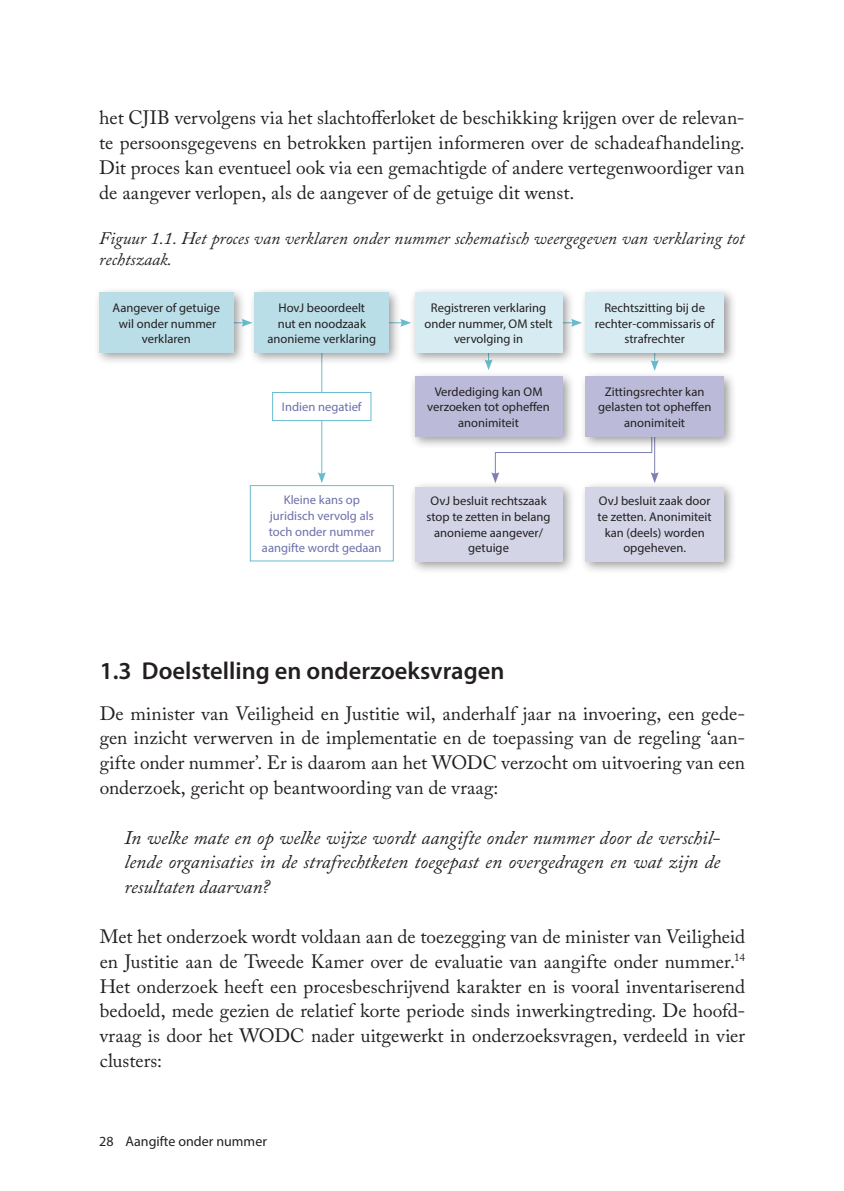
<style>
.page{position:relative;width:844px;height:1191px;background:#fff}
.page>*{position:absolute;margin:0;border:0;box-sizing:border-box;transform-origin:0 0}
.kop{font:600 24.5px "Myriad Pro";color:#231f20}
.body{font:19.25px/24.8px "Adobe Caslon Pro";letter-spacing:.005em;color:#231f20;text-align:justify}
.citaat{font:italic 19.25px/24.8px "Adobe Caslon Pro";color:#231f20;text-align:justify}
.figuurkop{font:italic 17.5px/21px "Adobe Caslon Pro";color:#231f20}
.t1{font:14px "Myriad Pro";color:#231f20}
.t2{font:12.6px/15.8px "Myriad Pro";color:#231f20;text-align:center}
.t3{font:12.6px/15.8px "Myriad Pro";color:#6b70ab}
</style>
<div class="page">
<hr style="left:321px;top:321px;width:1px;height:154px;background:#68bcce">
<svg style="left:318px;top:472px;width:8px;height:11px"></svg>
<svg style="left:653px;top:366px;width:4px;height:4px"></svg>
<svg style="left:491px;top:450px;width:167px;height:30px"></svg>
<svg style="left:402px;top:319px;width:6px;height:7px"></svg>
<svg style="left:575px;top:320px;width:4px;height:6px"></svg>
<div style="left:272px;top:392px;width:99px;height:28px;background:#fff"></div>
<div style="left:272px;top:392px;width:99px;height:29px;border:1px solid #68bcce"></div>
<div style="left:248px;top:287px;width:154px;height:79px;background:#231f20;opacity:.45"></div>
<div style="left:255px;top:293px;width:134px;height:60px;background:#badee8"></div>
<div style="left:250px;top:485px;width:143px;height:76px;border:1px solid #68bcce"></div>
<div style="left:579px;top:287px;width:157px;height:79px;background:#231f20;opacity:.45"></div>
<div style="left:585px;top:293px;width:138px;height:60px;background:#d7ecf2"></div>
<div style="left:579px;top:370px;width:157px;height:80px;background:#231f20;opacity:.45"></div>
<div style="left:585px;top:376px;width:138px;height:60px;background:#bbbbd9"></div>
<div style="left:93px;top:287px;width:153px;height:79px;background:#231f20;opacity:.45"></div>
<div style="left:99px;top:293px;width:134px;height:60px;background:#badee8"></div>
<div style="left:408px;top:287px;width:167px;height:79px;background:#231f20;opacity:.45"></div>
<div style="left:415px;top:293px;width:147px;height:60px;background:#d7ecf2"></div>
<div style="left:408px;top:370px;width:167px;height:80px;background:#231f20;opacity:.45"></div>
<div style="left:415px;top:376px;width:147px;height:60px;background:#bbbbd9"></div>
<div style="left:579px;top:480px;width:157px;height:94px;background:#231f20;opacity:.45"></div>
<div style="left:585px;top:487px;width:138px;height:74px;background:#d4d4e7"></div>
<div style="left:408px;top:480px;width:167px;height:94px;background:#231f20;opacity:.45"></div>
<div style="left:415px;top:487px;width:147px;height:74px;background:#d4d4e7"></div>
<p class="body" style="left:99px;top:105px;width:646px">het CJIB vervolgens via het slachtofferloket de beschikking krijgen over de relevan&shy;te persoonsgegevens en betrokken partijen informeren over de schadeafhandeling.<br>Dit proces kan eventueel ook via een gemachtigde of andere vertegenwoordiger van de aangever verlopen, als de aangever of de getuige dit wenst.</p>
<p class="figuurkop" style="left:99px;top:228px;width:646px">Figuur 1.1. Het proces van verklaren onder nummer schematisch weergegeven van verklaring tot rechtszaak.</p>
<p class="t2" style="left:113px;top:299px;width:109px">Aangever of getuige</p>
<p class="t2" style="left:119px;top:315px;width:99px">wil onder nummer</p>
<p class="t2" style="left:142px;top:331px;width:50px">verklaren</p>
<p class="t2" style="left:278px;top:299px;width:88px">HovJ beoordeelt</p>
<p class="t2" style="left:277px;top:315px;width:90px">nut en noodzaak</p>
<p class="t2" style="left:267px;top:331px;width:110px">anonieme verklaring</p>
<p class="t3" style="left:282px;top:399px;width:81px">Indien negatief</p>
<p class="t3" style="left:283px;top:492px;width:78px">Kleine kans op</p>
<p class="t3" style="left:269px;top:508px;width:107px">juridisch vervolg als toch onder nummer</p>
<p class="t3" style="left:262px;top:539px;width:121px">aangifte wordt gedaan</p>
<p class="t2" style="left:424px;top:299px;width:130px">Registreren verklaring onder nummer, OM stelt vervolging in</p>
<p class="t2" style="left:427px;top:383px;width:124px">Verdediging kan OM verzoeken tot opheffen anonimiteit</p>
<p class="t2" style="left:426px;top:493px;width:125px">OvJ besluit rechtszaak stop te zetten in belang anonieme aangever/ getuige</p>
<p class="t2" style="left:594px;top:299px;width:121px">Rechtszitting bij de rechter-commissaris of strafrechter</p>
<p class="t2" style="left:598px;top:383px;width:115px">Zittingsrechter kan gelasten tot opheffen anonimiteit</p>
<p class="t2" style="left:597px;top:493px;width:116px">OvJ besluit zaak door te zetten. Anonimiteit kan (deels) worden opgeheven.</p>
<p class="kop" style="left:100px;top:655px;width:406px">1.3 Doelstelling en onderzoeksvragen</p>
<p class="body" style="left:100px;top:700px;width:646px">De minister van Veiligheid en Justitie wil, anderhalf jaar na invoering, een gede&shy;gen inzicht verwerven in de implementatie en de toepassing van de regeling ‘aan&shy;gifte onder nummer’. Er is daarom aan het WODC verzocht om uitvoering van een onderzoek, gericht op beantwoording van de vraag:</p>
<p class="citaat" style="left:124px;top:824px;width:597px">In welke mate en op welke wijze wordt aangifte onder nummer door de verschil&shy;lende organisaties in de strafrechtketen toegepast en overgedragen en wat zijn de resultaten daarvan?</p>
<p class="body" style="left:100px;top:923px;width:646px">Met het onderzoek wordt voldaan aan de toezegging van de minister van Veiligheid en Justitie aan de Tweede Kamer over de evaluatie van aangifte onder nummer.<sup>14<br></sup>Het onderzoek heeft een procesbeschrijvend karakter en is vooral inventariserend bedoeld, mede gezien de relatief korte periode sinds inwerkingtreding. De hoofd&shy;vraag is door het WODC nader uitgewerkt in onderzoeksvragen, verdeeld in vier clusters:</p>
<p class="t1" style="left:99px;top:1133px;width:169px">28 Aangifte onder nummer</p>
</div>
